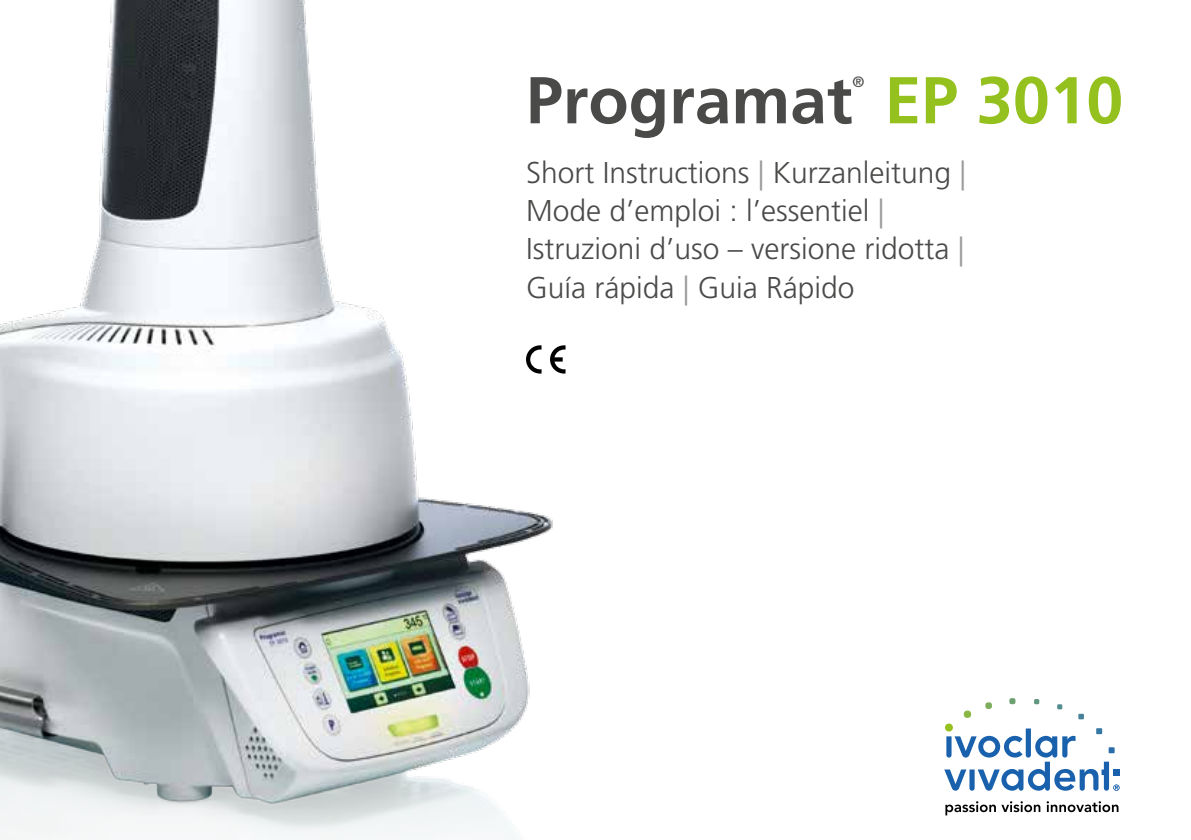
<style>
.page{position:relative;width:1191px;height:840px;background:#fff}
.page>*{position:absolute;margin:0;border:0;box-sizing:border-box;transform-origin:0 0}
.t1{font:700 66px "Frutiger";color:#4a4a49}
.t2{font:700 66px "Frutiger";color:#95c11f}
.t3{font:300 30px/38px "Frutiger";color:#4a4a49}
.t4{font:15px "Frutiger";color:#4a4a49}
.s1{color:#9b9b9a}
</style>
<div class="page">
<img style="left:0;top:0;width:566px;height:839px">
<svg style="left:944px;top:698px;width:175px;height:92px"></svg>
<svg style="left:945px;top:801px;width:95px;height:14px"></svg>
<svg style="left:1046px;top:801px;width:72px;height:10px"></svg>
<svg style="left:550px;top:345px;width:15px;height:28px"></svg>
<svg style="left:526px;top:345px;width:15px;height:28px"></svg>
<h1 class="t1" style="left:526px;top:61px;width:328px">Programat</h1>
<p class="t4" style="left:852px;top:73px;width:13px">®</p>
<h1 class="t2" style="left:884px;top:61px;width:240px">EP 3010</h1>
<p class="t3" style="left:526px;top:154px;width:442px">Short Instructions <span class="s1">|</span> Kurzanleitung <span class="s1">|<br></span>Mode d’emploi : l’essentiel <span class="s1">|<br></span>Istruzioni d’uso – versione ridotta <span class="s1">|<br></span>Guía rápida <span class="s1">|</span> Guia Rápido</p>
</div>
